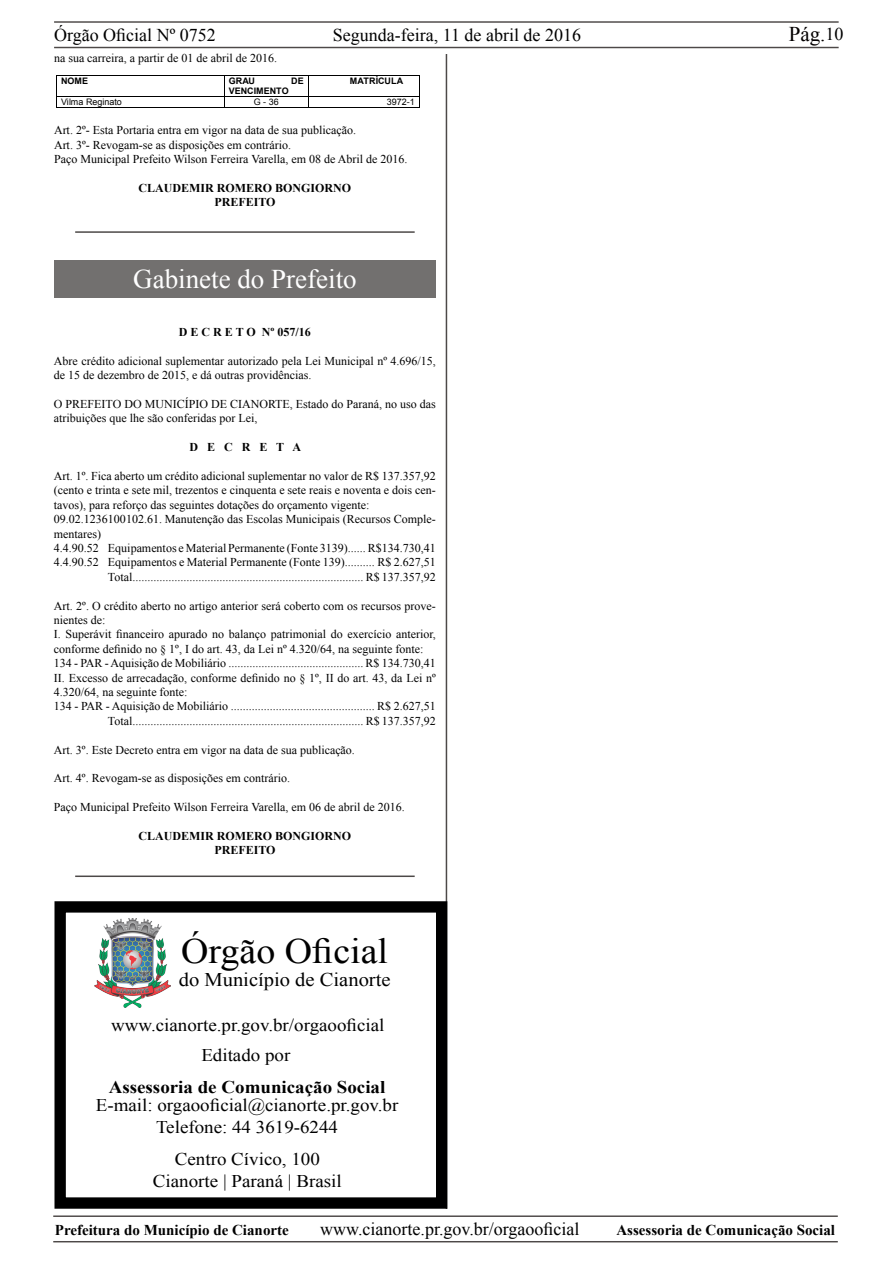
<style>
.page{position:relative;width:893px;height:1263px;background:#fff}
.page>*{position:absolute;margin:0;border:0;box-sizing:border-box;transform-origin:0 0}
.t1{font:35.7px "Times New Roman";color:#000;scale:1.06 1}
.t2{font:27px "Times New Roman";color:#fff}
.t3{font:21px "Times New Roman";color:#040000}
.t4{font:19.35px "Times New Roman";color:#000;scale:1.06 1}
.t5{font:18px "Times New Roman";color:#000}
.t6{font:17.85px/21.5px "Times New Roman";color:#000;text-align:center;scale:1.06 1}
.t7{font:700 17.85px "Times New Roman";color:#000;scale:1.06 1}
.t8{font:700 15px "Times New Roman";color:#000}
.t9{font:12px/14.4px "Times New Roman";color:#000}
.t10{font:700 12px/14.4px "Times New Roman";color:#000;text-align:center}
.t11{font:700 9px "Arial";color:#000}
.t12{font:9px "Arial";color:#000}
</style>
<div class="page">
<hr style="left:54px;top:21px;width:785px;height:2px;background:#4d4948">
<hr style="left:53px;top:1215px;width:785px;height:2px;background:#4d4948">
<hr style="left:54px;top:47px;width:785px;height:1px;background:#4d4948">
<hr style="left:53px;top:1241px;width:785px;height:1px;background:#4d4948">
<hr style="left:446px;top:54px;width:1px;height:1155px;background:#4d4948">
<hr style="left:75px;top:231px;width:340px;height:2px;background:#4d4948">
<hr style="left:56px;top:75px;width:168px;height:1px;background:#000">
<hr style="left:224px;top:75px;width:84px;height:1px;background:#000">
<hr style="left:309px;top:75px;width:111px;height:1px;background:#000">
<hr style="left:56px;top:96px;width:168px;height:1px;background:#000">
<hr style="left:224px;top:96px;width:84px;height:1px;background:#000">
<hr style="left:309px;top:96px;width:111px;height:1px;background:#000">
<svg style="left:56px;top:76px;width:1px;height:31px"></svg>
<hr style="left:56px;top:107px;width:168px;height:1px;background:#000">
<svg style="left:224px;top:76px;width:1px;height:31px"></svg>
<hr style="left:224px;top:107px;width:84px;height:1px;background:#000">
<svg style="left:308px;top:75px;width:1px;height:33px"></svg>
<hr style="left:309px;top:107px;width:111px;height:1px;background:#000">
<div style="left:54px;top:260px;width:382px;height:38px;background:#72706f"></div>
<hr style="left:75px;top:875px;width:340px;height:2px;background:#4d4948">
<div style="left:54px;top:901px;width:393px;height:308px;border:11px solid #000"></div>
<img style="left:94px;top:918px;width:76px;height:89px">
<h3 class="t5" style="left:54px;top:22px;width:163px">Órgão Oficial Nº 0752</h3>
<h3 class="t5" style="left:333px;top:22px;width:250px">Segunda-feira, 11 de abril de 2016</h3>
<h3 class="t3" style="left:789px;top:19px;width:38px">Pág.</h3>
<h3 class="t5" style="left:825px;top:22px;width:19px">10</h3>
<p class="t9" style="left:54px;top:51px;width:225px">na sua carreira, a partir de 01 de abril de 2016.</p>
<p class="t11" style="left:61px;top:75px;width:29px">NOME</p>
<p class="t11" style="left:229px;top:75px;width:28px">GRAU</p>
<p class="t11" style="left:291px;top:75px;width:14px">DE</p>
<p class="t11" style="left:229px;top:85px;width:62px">VENCIMENTO</p>
<p class="t11" style="left:350px;top:75px;width:55px">MATRÍCULA</p>
<p class="t12" style="left:61px;top:96px;width:62px">Vilma Reginato</p>
<p class="t12" style="left:254px;top:96px;width:26px">G - 36</p>
<p class="t12" style="left:387px;top:96px;width:29px">3972-1</p>
<p class="t9" style="left:54px;top:123px;width:355px">Art. 2º- Esta Portaria entra em vigor na data de sua publicação.<br>Art. 3º- Revogam-se as disposições em contrário.<br>Paço Municipal Prefeito Wilson Ferreira Varella, em 08 de Abril de 2016.</p>
<p class="t10" style="left:139px;top:180px;width:214px">CLAUDEMIR ROMERO BONGIORNO<br>PREFEITO</p>
<h2 class="t2" style="left:133px;top:261px;width:225px">Gabinete do Prefeito</h2>
<p class="t10" style="left:179px;top:324px;width:133px">D E C R E T O Nº 057/16</p>
<p class="t9" style="left:54px;top:353px;width:383px">Abre crédito adicional suplementar autorizado pela Lei Municipal nº 4.696/15, de 15 de dezembro de 2015, e dá outras providências.</p>
<p class="t9" style="left:54px;top:397px;width:383px">O PREFEITO DO MUNICÍPIO DE CIANORTE, Estado do Paraná, no uso das atribuições que lhe são conferidas por Lei,</p>
<p class="t10" style="left:189px;top:440px;width:113px">D E C R E T A</p>
<p class="t9" style="left:54px;top:469px;width:383px">Art. 1º. Fica aberto um crédito adicional suplementar no valor de R$ 137.357,92</p>
<p class="t9" style="left:54px;top:483px;width:383px">(cento e trinta e sete mil, trezentos e cinquenta e sete reais e noventa e dois cen-</p>
<p class="t9" style="left:54px;top:497px;width:317px">tavos), para reforço das seguintes dotações do orçamento vigente:</p>
<p class="t9" style="left:54px;top:512px;width:383px">09.02.1236100102.61. Manutenção das Escolas Municipais (Recursos Comple-</p>
<p class="t9" style="left:54px;top:526px;width:49px">mentares)</p>
<p class="t9" style="left:54px;top:541px;width:383px">4.4.90.52 Equipamentos e Material Permanente (Fonte 3139)...... R$134.730,41</p>
<p class="t9" style="left:54px;top:555px;width:383px">4.4.90.52 Equipamentos e Material Permanente (Fonte 139).......... R$ 2.627,51</p>
<p class="t9" style="left:108px;top:569px;width:329px">Total............................................................................. R$ 137.357,92</p>
<p class="t9" style="left:54px;top:598px;width:383px">Art. 2º. O crédito aberto no artigo anterior será coberto com os recursos prove-</p>
<p class="t9" style="left:54px;top:613px;width:53px">nientes de:</p>
<p class="t9" style="left:54px;top:627px;width:383px">I. Superávit financeiro apurado no balanço patrimonial do exercício anterior,</p>
<p class="t9" style="left:54px;top:641px;width:371px">conforme definido no § 1º, I do art. 43, da Lei nº 4.320/64, na seguinte fonte:</p>
<p class="t9" style="left:54px;top:656px;width:383px">134 - PAR - Aquisição de Mobiliário ............................................. R$ 134.730,41</p>
<p class="t9" style="left:54px;top:670px;width:383px">II. Excesso de arrecadação, conforme definido no § 1º, II do art. 43, da Lei nº</p>
<p class="t9" style="left:54px;top:685px;width:135px">4.320/64, na seguinte fonte:</p>
<p class="t9" style="left:54px;top:699px;width:383px">134 - PAR - Aquisição de Mobiliário ................................................ R$ 2.627,51</p>
<p class="t9" style="left:108px;top:713px;width:329px">Total............................................................................. R$ 137.357,92</p>
<p class="t9" style="left:54px;top:742px;width:302px">Art. 3º. Este Decreto entra em vigor na data de sua publicação.</p>
<p class="t9" style="left:54px;top:771px;width:238px">Art. 4º. Revogam-se as disposições em contrário.</p>
<p class="t9" style="left:54px;top:800px;width:352px">Paço Municipal Prefeito Wilson Ferreira Varella, em 06 de abril de 2016.</p>
<p class="t10" style="left:139px;top:828px;width:214px">CLAUDEMIR ROMERO BONGIORNO<br>PREFEITO</p>
<h1 class="t1" style="left:181px;top:927px;width:197px">Órgão Oficial</h1>
<h3 class="t4" style="left:179px;top:967px;width:201px">do Município de Cianorte</h3>
<h3 class="t6" style="left:111px;top:1014px;width:259px">www.cianorte.pr.gov.br/orgaooficial</h3>
<h3 class="t6" style="left:201px;top:1043px;width:86px">Editado por</h3>
<h3 class="t7" style="left:109px;top:1075px;width:263px">Assessoria de Comunicação Social</h3>
<h3 class="t6" style="left:96px;top:1094px;width:287px">E-mail: orgaooficial@cianorte.pr.gov.br<br>Telefone: 44 3619-6244</h3>
<h3 class="t6" style="left:153px;top:1148px;width:180px">Centro Cívico, 100<br>Cianorte | Paraná | Brasil</h3>
<p class="t8" style="left:55px;top:1220px;width:235px">Prefeitura do Município de Cianorte</p>
<h3 class="t5" style="left:320px;top:1217px;width:261px">www.cianorte.pr.gov.br/orgaooficial</h3>
<p class="t8" style="left:616px;top:1220px;width:220px">Assessoria de Comunicação Social</p>
</div>
